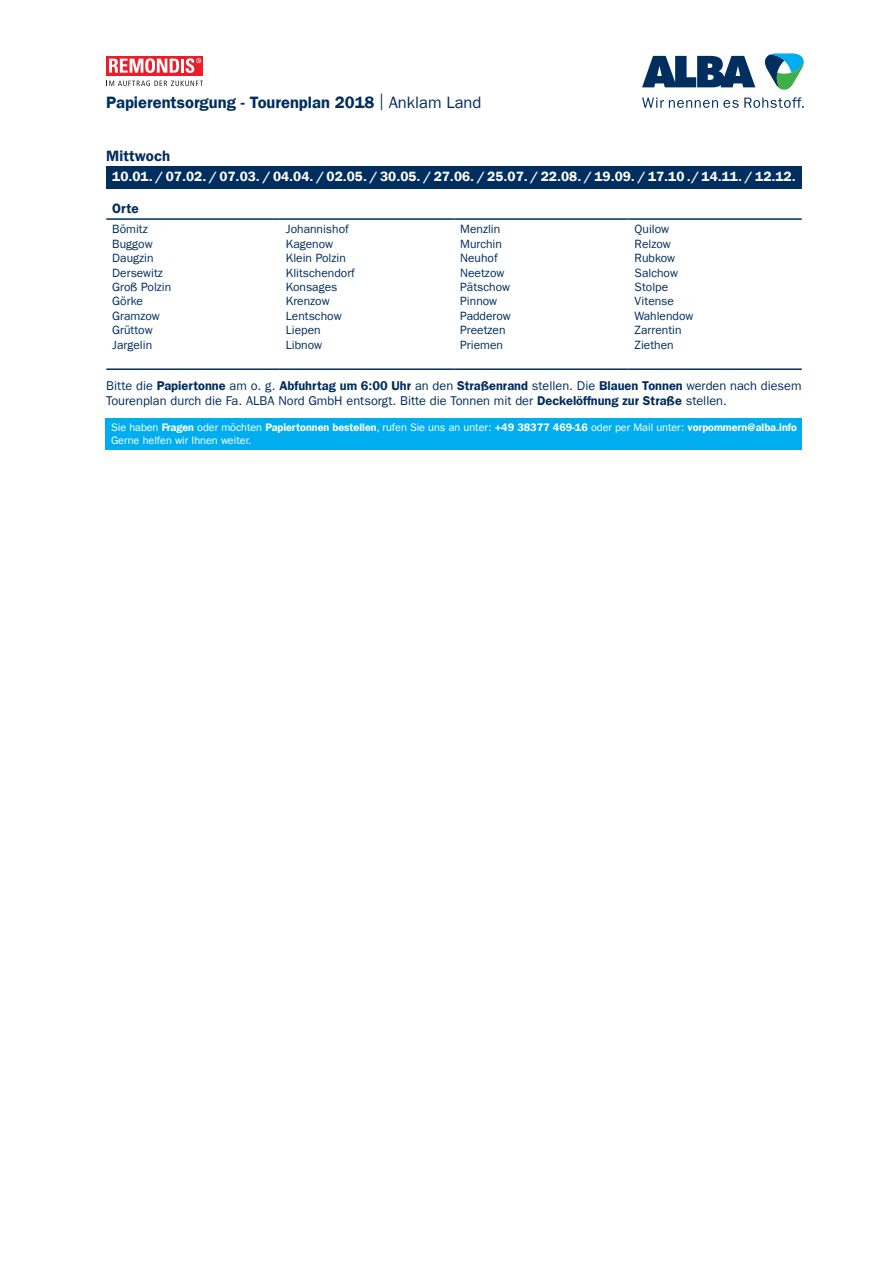
<style>
.page{position:relative;width:893px;height:1263px;background:#fff}
.page>*{position:absolute;margin:0;border:0;box-sizing:border-box;transform-origin:0 0}
.t1{font:600 16.5px "Franklin Gothic LT";color:#002e5e}
.t2{font:600 15px "Franklin Gothic LT";color:#002e5e}
.t3{font:600 13.5px "Franklin Gothic LT";color:#fff}
.t4{font:600 13.5px "Franklin Gothic LT";color:#002e5e}
.t5{font:12.75px/15.3px "Franklin Gothic LT";color:#002e5e}
.t6{font:12px/14.4px "Franklin Gothic LT";color:#002e5e}
.t7{font:10.8px/13px "Franklin Gothic LT";color:#fff}
.s1{font-weight:400}
.s2{font-weight:600}
</style>
<div class="page">
<svg style="left:642px;top:97px;width:162px;height:11px"></svg>
<svg style="left:765px;top:53px;width:39px;height:37px"></svg>
<svg style="left:642px;top:56px;width:113px;height:31px"></svg>
<div style="left:106px;top:166px;width:696px;height:23px;background:#002e5e"></div>
<hr style="left:106px;top:218px;width:174px;height:2px;background:#002e5e">
<hr style="left:280px;top:218px;width:174px;height:2px;background:#002e5e">
<hr style="left:454px;top:218px;width:175px;height:2px;background:#002e5e">
<hr style="left:629px;top:218px;width:173px;height:2px;background:#002e5e">
<hr style="left:106px;top:368px;width:174px;height:2px;background:#002e5e">
<hr style="left:280px;top:368px;width:174px;height:2px;background:#002e5e">
<hr style="left:454px;top:368px;width:175px;height:2px;background:#002e5e">
<hr style="left:629px;top:368px;width:173px;height:2px;background:#002e5e">
<div style="left:105px;top:418px;width:697px;height:32px;background:#00aeef"></div>
<div style="left:106px;top:56px;width:97px;height:19px;background:#ee1c28"></div>
<svg style="left:109px;top:58px;width:70px;height:15px"></svg>
<hr style="left:181px;top:59px;width:3px;height:14px;background:#fff">
<svg style="left:185px;top:58px;width:16px;height:15px"></svg>
<svg style="left:109px;top:81px;width:94px;height:5px"></svg>
<h1 class="t1" style="left:106px;top:92px;width:377px">Papierentsorgung - Tourenplan 2018 <span class="s1">| Anklam Land</span></h1>
<p class="t2" style="left:106px;top:147px;width:65px">Mittwoch</p>
<p class="t3" style="left:112px;top:169px;width:685px">10.01. / 07.02. / 07.03. / 04.04. / 02.05. / 30.05. / 27.06. / 25.07. / 22.08. / 19.09. / 17.10 ./ 14.11. / 12.12.</p>
<p class="t4" style="left:112px;top:200px;width:28px">Orte</p>
<p class="t6" style="left:112px;top:222px;width:60px">Bömitz<br>Buggow<br>Daugzin<br>Dersewitz<br>Groß Polzin<br>Görke<br>Gramzow<br>Grüttow<br>Jargelin</p>
<p class="t6" style="left:286px;top:222px;width:70px">Johannishof<br>Kagenow<br>Klein Polzin<br>Klitschendorf<br>Konsages<br>Krenzow<br>Lentschow<br>Liepen<br>Libnow</p>
<p class="t6" style="left:460px;top:222px;width:52px">Menzlin<br>Murchin<br>Neuhof<br>Neetzow<br>Pätschow<br>Pinnow<br>Padderow<br>Preetzen<br>Priemen</p>
<p class="t6" style="left:635px;top:222px;width:60px">Quilow<br>Relzow<br>Rubkow<br>Salchow<br>Stolpe<br>Vitense<br>Wahlendow<br>Zarrentin<br>Ziethen</p>
<p class="t5" style="left:106px;top:378px;width:697px">Bitte die <span class="s2">Papiertonne</span> am o. g. <span class="s2">Abfuhrtag um 6:00 Uhr</span> an den <span class="s2">Straßenrand</span> stellen. Die <span class="s2">Blauen Tonnen</span> werden nach diesem<br>Tourenplan durch die Fa. ALBA Nord GmbH entsorgt. Bitte die Tonnen mit der <span class="s2">Deckelöffnung zur Straße</span> stellen.</p>
<p class="t7" style="left:111px;top:421px;width:687px">Sie haben <span class="s2">Fragen</span> oder möchten <span class="s2">Papiertonnen bestellen</span>, rufen Sie uns an unter: <span class="s2">+49 38377 469-16</span> oder per Mail unter: <span class="s2">vorpommern@alba.info<br></span>Gerne helfen wir Ihnen weiter.</p>
</div>
